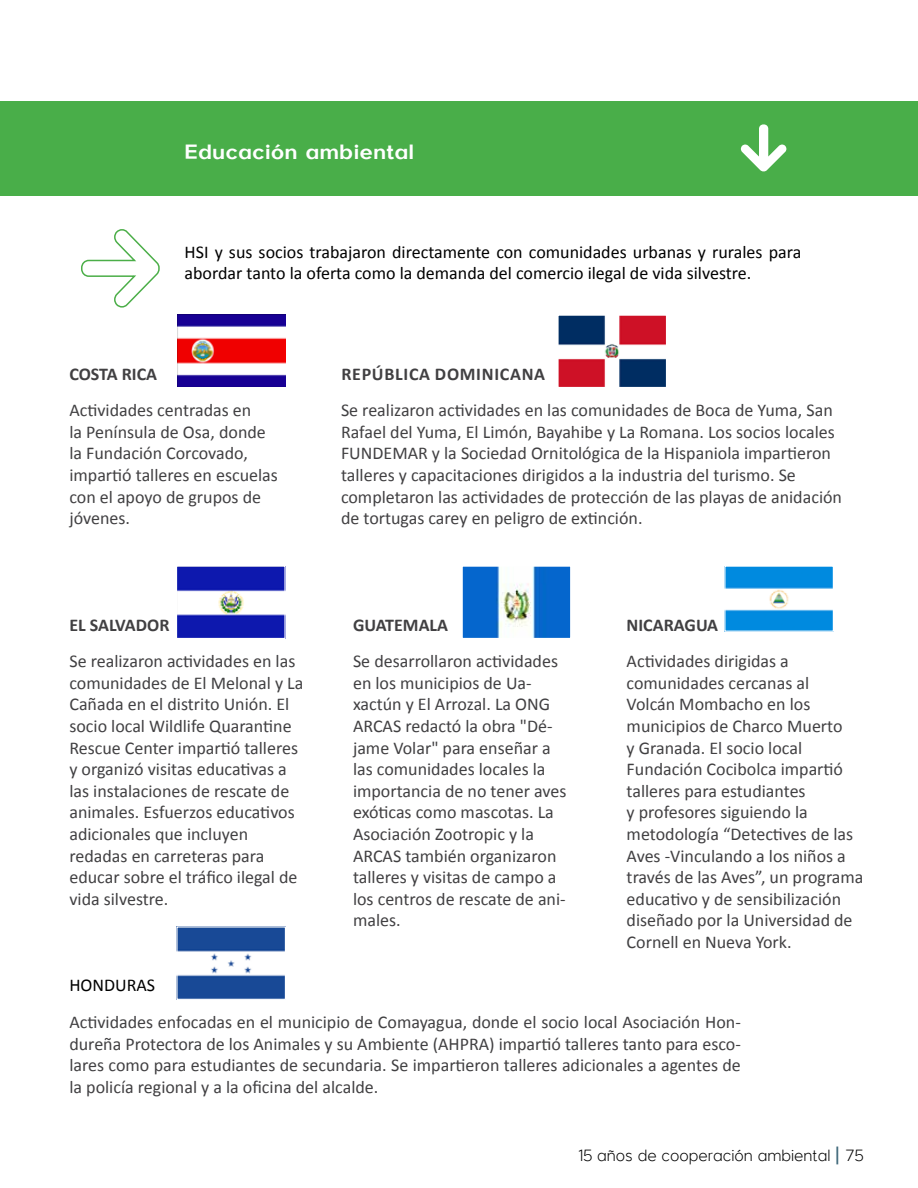
<style>
.page{position:relative;width:918px;height:1188px;background:#fff}
.page>*{position:absolute;margin:0;border:0;box-sizing:border-box;transform-origin:0 0}
.t1{font:700 21px "Larke Neue";color:#fff}
.t2{font:18px/21.6px "Calibri";color:#414042}
.t3{font:18px/21.6px "Calibri";color:#000}
.t4{font:700 18px "Calibri";color:#414042}
.t5{font:700 18px "Calibri";letter-spacing:.04em;color:#414042}
.t6{font:100 16.5px "Larke Neue";color:#000}
.s1{font-weight:700;color:#3d6678}
</style>
<div class="page">
<div style="left:0;top:102px;width:918px;height:94px;background:#49ae49"></div>
<svg style="left:741px;top:124px;width:45px;height:47px"></svg>
<svg style="left:81px;top:229px;width:79px;height:79px"></svg>
<img style="left:177px;top:315px;width:109px;height:72px">
<img style="left:559px;top:317px;width:106px;height:69px">
<div style="left:557px;top:315px;width:110px;height:73px;border:1px solid #fff"></div>
<img style="left:178px;top:928px;width:106px;height:70px">
<div style="left:176px;top:926px;width:110px;height:74px;border:1px solid #fff"></div>
<img style="left:726px;top:567px;width:106px;height:63px">
<div style="left:724px;top:565px;width:110px;height:67px;border:1px solid #fff"></div>
<img style="left:178px;top:567px;width:106px;height:70px">
<div style="left:176px;top:565px;width:110px;height:74px;border:1px solid #fff"></div>
<img style="left:464px;top:567px;width:105px;height:70px">
<div style="left:462px;top:565px;width:109px;height:74px;border:1px solid #fff"></div>
<p class="t1" style="left:185px;top:139px;width:231px">Educación ambiental</p>
<p class="t3" style="left:185px;top:240px;width:618px">HSI y sus socios trabajaron directamente con comunidades urbanas y rurales para abordar tanto la oferta como la demanda del comercio ilegal de vida silvestre.</p>
<p class="t4" style="left:69px;top:361px;width:89px">COSTA RICA</p>
<p class="t2" style="left:69px;top:399px;width:210px">Actividades centradas en<br>la Península de Osa, donde la Fundación Corcovado, impartió talleres en escuelas con el apoyo de grupos de jóvenes.</p>
<p class="t4" style="left:69px;top:612px;width:102px">EL SALVADOR</p>
<p class="t2" style="left:69px;top:650px;width:236px">Se realizaron actividades en las comunidades de El Melonal y La<br>Cañada en el distrito Unión. El socio local Wildlife Quarantine<br>Rescue Center impartió talleres y organizó visitas educativas a las instalaciones de rescate de animales. Esfuerzos educativos adicionales que incluyen redadas en carreteras para educar sobre el tráfico ilegal de vida silvestre.</p>
<p class="t5" style="left:341px;top:361px;width:205px">REPÚBLICA DOMINICANA</p>
<p class="t2" style="left:341px;top:399px;width:503px">Se realizaron actividades en las comunidades de Boca de Yuma, San Rafael del Yuma, El Limón, Bayahibe y La Romana. Los socios locales FUNDEMAR y la Sociedad Ornitológica de la Hispaniola impartieron talleres y capacitaciones dirigidos a la industria del turismo. Se completaron las actividades de protección de las playas de anidación de tortugas carey en peligro de extinción.</p>
<p class="t4" style="left:353px;top:612px;width:97px">GUATEMALA</p>
<p class="t2" style="left:353px;top:650px;width:215px">Se desarrollaron actividades en los municipios de Ua&shy;xactún y El Arrozal. La ONG<br>ARCAS redactó la obra "Dé&shy;jame Volar" para enseñar a las comunidades locales la importancia de no tener aves exóticas como mascotas. La<br>Asociación Zootropic y la<br>ARCAS también organizaron talleres y visitas de campo a los centros de rescate de ani&shy;males.</p>
<p class="t4" style="left:627px;top:612px;width:93px">NICARAGUA</p>
<p class="t2" style="left:627px;top:650px;width:238px">Actividades dirigidas a comunidades cercanas al<br>Volcán Mombacho en los municipios de Charco Muerto<br>y Granada. El socio local<br>Fundación Cocibolca impartió talleres para estudiantes<br>y profesores siguiendo la metodología “Detectives de las<br>Aves -Vinculando a los niños a través de las Aves”, un programa educativo y de sensibilización diseñado por la Universidad de<br>Cornell en Nueva York.</p>
<p class="t3" style="left:69px;top:974px;width:87px">HONDURAS</p>
<p class="t2" style="left:69px;top:1011px;width:673px;text-align:justify">Actividades enfocadas en el municipio de Comayagua, donde el socio local Asociación Hon&shy;dureña Protectora de los Animales y su Ambiente (AHPRA) impartió talleres tanto para esco&shy;lares como para estudiantes de secundaria. Se impartieron talleres adicionales a agentes de la policía regional y a la oficina del alcalde.</p>
<p class="t6" style="left:578px;top:1145px;width:287px">15 años de cooperación ambiental <span class="s1">|</span> 75</p>
</div>
